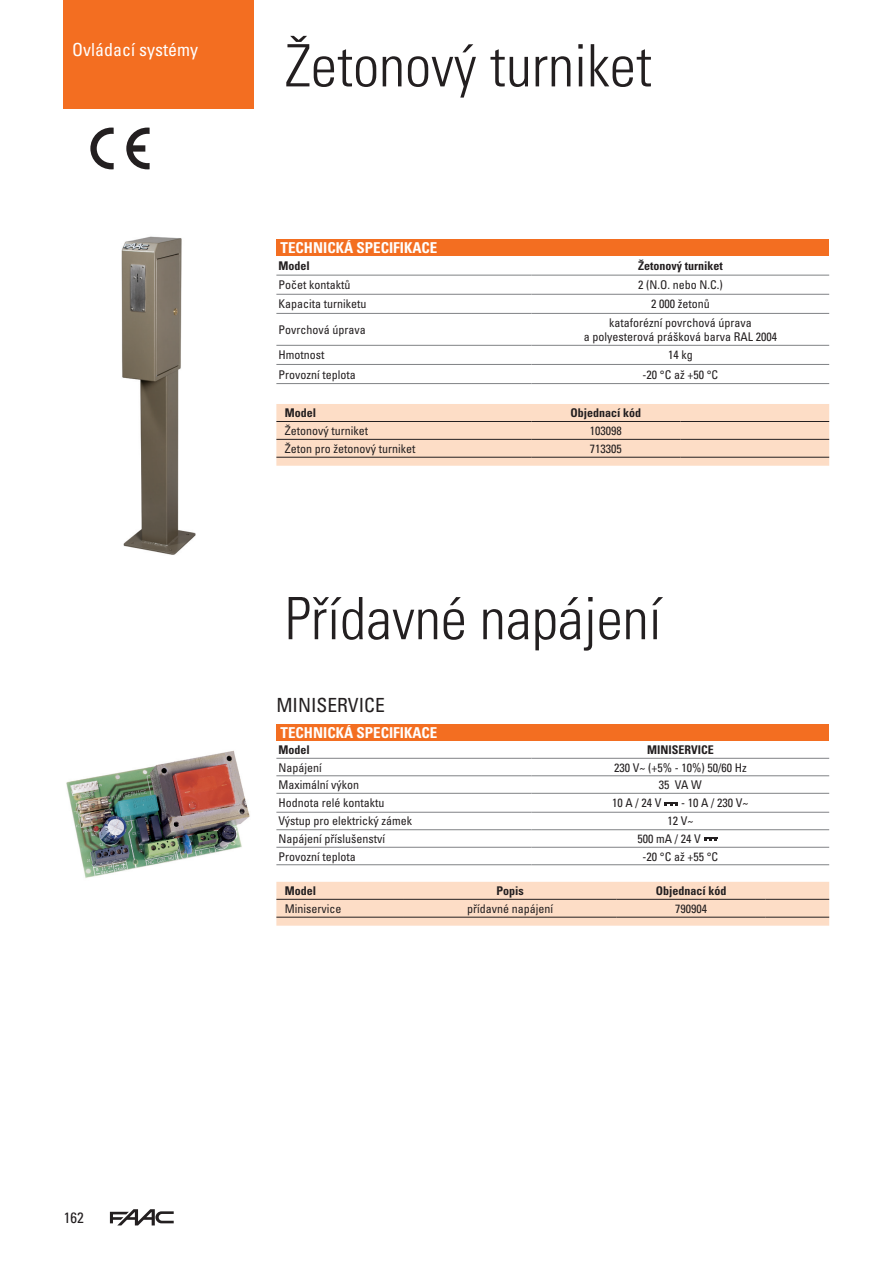
<style>
.page{position:relative;width:893px;height:1263px;background:#fff}
.page>*{position:absolute;margin:0;border:0;box-sizing:border-box;transform-origin:0 0}
.Dil_cislo{font:300 condensed 58.5px "Univers CE";color:#231f20}
.Dil_text_13{font:condensed 19.5px "Univers CE";color:#231f20}
.Dil_nadpis_barevny{font:condensed 18px "Univers CE";color:#fff}
.Tab_nadpis{font:700 condensed 15px "Univers CE";color:#fff}
.t1{font:condensed 15px "Univers LT Std";color:#231f20}
.Tab{font:condensed 12px "Univers CE";color:#231f20}
.Tab_bold{font:700 condensed 12px "Univers CE";color:#231f20}
</style>
<div class="page">
<svg style="left:110px;top:1209px;width:64px;height:16px"></svg>
<div style="left:64px;top:0;width:190px;height:108px;background:#f36e21"></div>
<div style="left:276px;top:239px;width:553px;height:17px;background:#f36e21"></div>
<hr style="left:276px;top:275px;width:255px;height:1px;background:#808285">
<hr style="left:276px;top:294px;width:255px;height:1px;background:#808285">
<hr style="left:276px;top:313px;width:255px;height:1px;background:#808285">
<hr style="left:276px;top:345px;width:255px;height:1px;background:#808285">
<hr style="left:276px;top:383px;width:255px;height:1px;background:#808285">
<hr style="left:531px;top:313px;width:298px;height:1px;background:#808285">
<hr style="left:531px;top:345px;width:298px;height:1px;background:#808285">
<hr style="left:531px;top:383px;width:298px;height:1px;background:#808285">
<hr style="left:276px;top:364px;width:255px;height:1px;background:#808285">
<hr style="left:531px;top:364px;width:298px;height:1px;background:#808285">
<hr style="left:531px;top:275px;width:298px;height:1px;background:#808285">
<hr style="left:531px;top:294px;width:298px;height:1px;background:#808285">
<div style="left:276px;top:404px;width:553px;height:62px;background:#fdddc6"></div>
<hr style="left:276px;top:421px;width:255px;height:1px;background:#231f20">
<hr style="left:531px;top:421px;width:149px;height:1px;background:#231f20">
<hr style="left:680px;top:421px;width:149px;height:1px;background:#231f20">
<hr style="left:531px;top:439px;width:149px;height:1px;background:#231f20">
<hr style="left:680px;top:439px;width:149px;height:1px;background:#231f20">
<hr style="left:531px;top:457px;width:149px;height:1px;background:#231f20">
<hr style="left:680px;top:457px;width:149px;height:1px;background:#231f20">
<hr style="left:276px;top:439px;width:255px;height:1px;background:#231f20">
<hr style="left:276px;top:457px;width:255px;height:1px;background:#231f20">
<svg style="left:90px;top:128px;width:60px;height:41px"></svg>
<img style="left:121px;top:236px;width:75px;height:319px">
<div style="left:276px;top:724px;width:553px;height:17px;background:#f36e21"></div>
<hr style="left:276px;top:758px;width:255px;height:1px;background:#808285">
<hr style="left:276px;top:775px;width:255px;height:1px;background:#808285">
<hr style="left:276px;top:793px;width:255px;height:1px;background:#808285">
<hr style="left:276px;top:812px;width:255px;height:1px;background:#808285">
<hr style="left:276px;top:829px;width:255px;height:1px;background:#808285">
<hr style="left:276px;top:864px;width:255px;height:1px;background:#808285">
<hr style="left:531px;top:793px;width:298px;height:1px;background:#808285">
<hr style="left:531px;top:812px;width:298px;height:1px;background:#808285">
<hr style="left:531px;top:829px;width:298px;height:1px;background:#808285">
<hr style="left:531px;top:864px;width:298px;height:1px;background:#808285">
<hr style="left:276px;top:847px;width:255px;height:1px;background:#808285">
<hr style="left:531px;top:847px;width:298px;height:1px;background:#808285">
<hr style="left:531px;top:758px;width:298px;height:1px;background:#808285">
<hr style="left:531px;top:775px;width:298px;height:1px;background:#808285">
<svg style="left:665px;top:802px;width:13px;height:3px"></svg>
<svg style="left:704px;top:838px;width:13px;height:3px"></svg>
<svg style="left:276px;top:882px;width:553px;height:44px;background:#fadac4"></svg>
<hr style="left:276px;top:899px;width:128px;height:1px;background:#231f20">
<hr style="left:404px;top:899px;width:213px;height:1px;background:#231f20">
<hr style="left:617px;top:899px;width:148px;height:1px;background:#231f20">
<hr style="left:765px;top:899px;width:64px;height:1px;background:#231f20">
<hr style="left:617px;top:917px;width:148px;height:1px;background:#231f20">
<hr style="left:765px;top:917px;width:64px;height:1px;background:#231f20">
<hr style="left:276px;top:917px;width:128px;height:1px;background:#231f20">
<hr style="left:404px;top:917px;width:213px;height:1px;background:#231f20">
<img style="left:66px;top:750px;width:184px;height:128px">
<p class="Dil_nadpis_barevny" style="left:72px;top:40px;width:127px">Ovládací systémy</p>
<p class="Dil_cislo" style="left:285px;top:33px;width:369px">Žetonový turniket</p>
<p class="Tab_nadpis" style="left:281px;top:239px;width:158px">TECHNICKÁ SPECIFIKACE</p>
<p class="Tab_bold" style="left:279px;top:259px;width:33px">Model</p>
<p class="Tab_bold" style="left:638px;top:259px;width:86px">Žetonový turniket</p>
<p class="Tab" style="left:279px;top:278px;width:73px">Počet kontaktů</p>
<p class="Tab" style="left:638px;top:278px;width:86px">2 (N.O. nebo N.C.)</p>
<p class="Tab" style="left:279px;top:297px;width:89px">Kapacita turniketu</p>
<p class="Tab" style="left:651px;top:297px;width:60px">2 000 žetonů</p>
<p class="Tab" style="left:279px;top:323px;width:89px">Povrchová úprava</p>
<p class="Tab" style="left:609px;top:316px;width:144px">kataforézní povrchová úprava</p>
<p class="Tab" style="left:584px;top:330px;width:195px">a polyesterová prášková barva RAL 2004</p>
<p class="Tab" style="left:279px;top:348px;width:47px">Hmotnost</p>
<p class="Tab" style="left:668px;top:348px;width:26px">14 kg</p>
<p class="Tab" style="left:279px;top:367px;width:79px">Provozní teplota</p>
<p class="Tab" style="left:643px;top:367px;width:77px">-20 °C až +50 °C</p>
<p class="Tab_bold" style="left:285px;top:406px;width:33px">Model</p>
<p class="Tab_bold" style="left:571px;top:406px;width:72px">Objednací kód</p>
<p class="Tab" style="left:285px;top:424px;width:85px">Žetonový turniket</p>
<p class="Tab" style="left:590px;top:424px;width:33px">103098</p>
<p class="Tab" style="left:285px;top:442px;width:132px">Žeton pro žetonový turniket</p>
<p class="Tab" style="left:590px;top:442px;width:33px">713305</p>
<p class="Dil_cislo" style="left:285px;top:586px;width:378px">Přídavné napájení</p>
<p class="Dil_text_13" style="left:276px;top:694px;width:110px">MINISERVICE</p>
<p class="Tab_nadpis" style="left:281px;top:724px;width:158px">TECHNICKÁ SPECIFIKACE</p>
<p class="Tab_bold" style="left:279px;top:743px;width:33px">Model</p>
<p class="Tab_bold" style="left:647px;top:743px;width:68px">MINISERVICE</p>
<p class="Tab" style="left:279px;top:760px;width:45px">Napájení</p>
<p class="Tab" style="left:614px;top:760px;width:134px">230 V~ (+5% - 10%) 50/60 Hz</p>
<p class="Tab" style="left:279px;top:778px;width:82px">Maximální výkon</p>
<p class="Tab" style="left:659px;top:778px;width:44px">35 VA W</p>
<p class="Tab" style="left:279px;top:796px;width:107px">Hodnota relé kontaktu</p>
<p class="Tab" style="left:612px;top:796px;width:51px">10 A / 24 V</p>
<p class="Tab" style="left:681px;top:796px;width:69px">- 10 A / 230 V~</p>
<p class="Tab" style="left:279px;top:814px;width:135px">Výstup pro elektrický zámek</p>
<p class="Tab" style="left:667px;top:814px;width:27px">12 V~</p>
<p class="Tab" style="left:279px;top:832px;width:108px">Napájení příslušenství</p>
<p class="Tab" style="left:638px;top:832px;width:65px">500 mA / 24 V</p>
<p class="Tab" style="left:279px;top:849px;width:79px">Provozní teplota</p>
<p class="Tab" style="left:643px;top:849px;width:77px">-20 °C až +55 °C</p>
<p class="Tab_bold" style="left:285px;top:884px;width:33px">Model</p>
<p class="Tab_bold" style="left:497px;top:884px;width:29px">Popis</p>
<p class="Tab_bold" style="left:656px;top:884px;width:72px">Objednací kód</p>
<p class="Tab" style="left:285px;top:902px;width:58px">Miniservice</p>
<p class="Tab" style="left:467px;top:902px;width:87px">přídavné napájení</p>
<p class="Tab" style="left:675px;top:902px;width:33px">790904</p>
<p class="t1" style="left:64px;top:1208px;width:21px">162</p>
</div>
